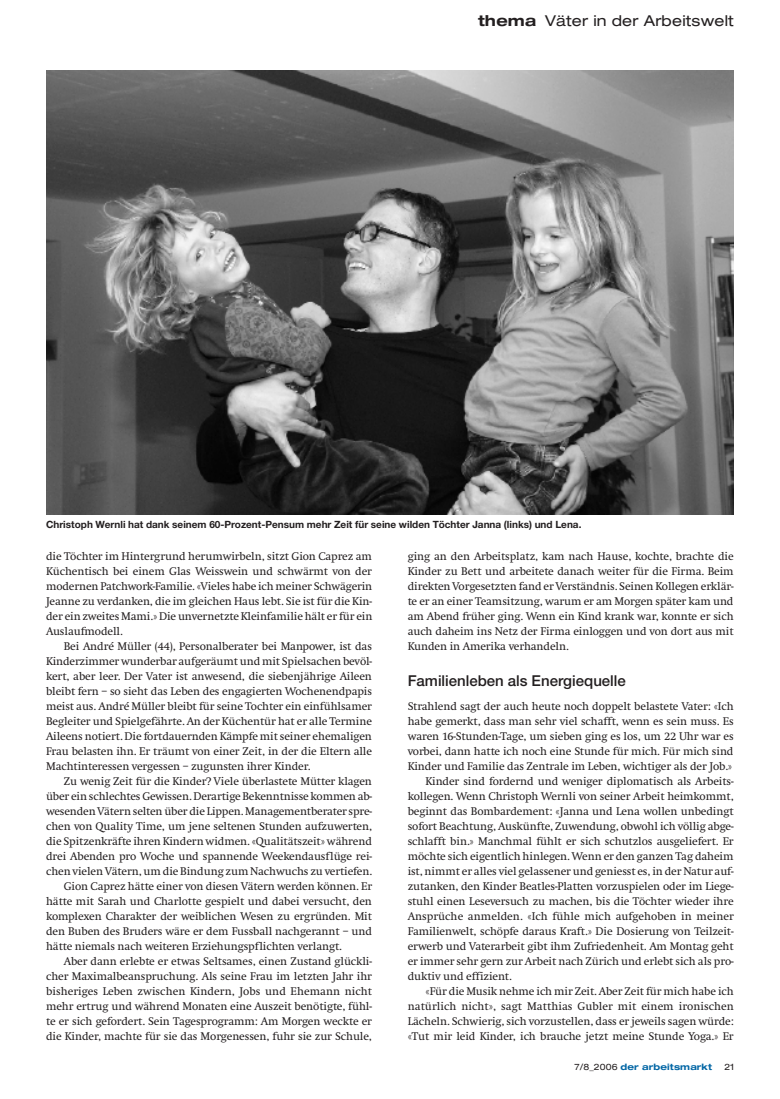
<style>
.page{position:relative;width:780px;height:1099px;background:#fff}
.page>*{position:absolute;margin:0;border:0;box-sizing:border-box;transform-origin:0 0}
.t1{font:500 15px "Helvetica Neue";color:#231f20}
.t2{font:expanded 15px "Helvetica Neue";letter-spacing:.015em;color:#231f20}
.t3{font:11.5px/15px "Swift";letter-spacing:-.01em;color:#231f20;text-align:justify}
.t4{font:700 10px "Helvetica Neue";color:#231f20}
.t5{font:700 expanded 8.75px "Helvetica Neue";letter-spacing:.015em;color:#0065a4}
.t6{font:expanded 8.75px "Helvetica Neue";color:#231f20}
.s1{font-weight:700}
.s2{font-weight:400;color:#231f20}
</style>
<div class="page">
<img style="left:46px;top:71px;width:687px;height:444px">
<h1 class="t2" style="left:478px;top:16px;width:257px"><span class="s1">thema</span> Väter in der Arbeitswelt</h1>
<p class="t4" style="left:46px;top:521px;width:537px">Christoph Wernli hat dank seinem 60-Prozent-Pensum mehr Zeit für seine wilden Töchter Janna (links) und Lena.</p>
<p class="t3" style="left:46px;top:548px;width:328px">die Töchter im Hintergrund herumwirbeln, sitzt Gion Caprez am Küchentisch bei einem Glas Weisswein und schwärmt von der modernen Patchwork-Familie. «Vieles habe ich meiner Schwägerin Jeanne zu verdanken, die im gleichen Haus lebt. Sie ist für die Kin&shy;der ein zweites Mami.» Die unvernetzte Kleinfamilie hält er für ein Auslaufmodell.</p>
<p class="t3" style="left:46px;top:638px;width:327px;text-indent:18px">Bei André Müller (44), Personalberater bei Manpower, ist das Kinderzimmer wunderbar aufgeräumt und mit Spielsachen bevöl&shy;kert, aber leer. Der Vater ist anwesend, die siebenjährige Aileen bleibt fern – so sieht das Leben des engagierten Wochenendpapis meist aus. André Müller bleibt für seine Tochter ein einfühlsamer Begleiter und Spielgefährte. An der Küchentür hat er alle Termine Aileens notiert. Die fortdauernden Kämpfe mit seiner ehemaligen Frau belasten ihn. Er träumt von einer Zeit, in der die Eltern alle Machtinteressen vergessen – zugunsten ihrer Kinder.</p>
<p class="t3" style="left:64px;top:773px;width:310px">Zu wenig Zeit für die Kinder? Viele überlastete Mütter klagen</p>
<p class="t3" style="left:46px;top:788px;width:327px">über ein schlechtes Gewissen. Derartige Bekenntnisse kommen ab-</p>
<p class="t3" style="left:46px;top:803px;width:327px">wesenden Vätern selten über die Lippen. Managementberater spre-</p>
<p class="t3" style="left:46px;top:818px;width:327px">chen von Quality Time, um jene seltenen Stunden aufzuwerten,</p>
<p class="t3" style="left:46px;top:833px;width:327px">die Spitzenkräfte ihren Kindern widmen. «Qualitätszeit» während</p>
<p class="t3" style="left:46px;top:848px;width:327px">drei Abenden pro Woche und spannende Weekendausflüge rei-</p>
<p class="t3" style="left:46px;top:863px;width:327px">chen vielen Vätern, um die Bindung zum Nachwuchs zu vertiefen.</p>
<p class="t3" style="left:64px;top:878px;width:310px">Gion Caprez hätte einer von diesen Vätern werden können. Er</p>
<p class="t3" style="left:46px;top:893px;width:327px">hätte mit Sarah und Charlotte gespielt und dabei versucht, den</p>
<p class="t3" style="left:46px;top:908px;width:327px">komplexen Charakter der weiblichen Wesen zu ergründen. Mit</p>
<p class="t3" style="left:46px;top:923px;width:327px">den Buben des Bruders wäre er dem Fussball nachgerannt – und</p>
<p class="t3" style="left:46px;top:938px;width:297px">hätte niemals nach weiteren Erziehungspflichten verlangt.</p>
<p class="t3" style="left:64px;top:953px;width:310px">Aber dann erlebte er etwas Seltsames, einen Zustand glückli-</p>
<p class="t3" style="left:46px;top:968px;width:327px">cher Maximalbeanspruchung. Als seine Frau im letzten Jahr ihr</p>
<p class="t3" style="left:46px;top:983px;width:327px">bisheriges Leben zwischen Kindern, Jobs und Ehemann nicht</p>
<p class="t3" style="left:46px;top:998px;width:327px">mehr ertrug und während Monaten eine Auszeit benötigte, fühl-</p>
<p class="t3" style="left:46px;top:1013px;width:327px">te er sich gefordert. Sein Tagesprogramm: Am Morgen weckte er</p>
<p class="t3" style="left:46px;top:1028px;width:327px">die Kinder, machte für sie das Morgenessen, fuhr sie zur Schule,</p>
<p class="t3" style="left:407px;top:548px;width:327px">ging an den Arbeitsplatz, kam nach Hause, kochte, brachte die Kinder zu Bett und arbeitete danach weiter für die Firma. Beim direkten Vorgesetzten fand er Verständnis. Seinen Kollegen erklär&shy;te er an einer Teamsitzung, warum er am Morgen später kam und am Abend früher ging. Wenn ein Kind krank war, konnte er sich auch daheim ins Netz der Firma einloggen und von dort aus mit Kunden in Amerika verhandeln.</p>
<h1 class="t1" style="left:407px;top:675px;width:220px">Familienleben als Energiequelle</h1>
<p class="t3" style="left:407px;top:698px;width:327px">Strahlend sagt der auch heute noch doppelt belastete Vater: «Ich</p>
<p class="t3" style="left:407px;top:713px;width:327px">habe gemerkt, dass man sehr viel schafft, wenn es sein muss. Es</p>
<p class="t3" style="left:407px;top:728px;width:327px">waren 16-Stunden-Tage, um sieben ging es los, um 22 Uhr war es</p>
<p class="t3" style="left:407px;top:743px;width:327px">vorbei, dann hatte ich noch eine Stunde für mich. Für mich sind</p>
<p class="t3" style="left:407px;top:758px;width:326px">Kinder und Familie das Zentrale im Leben, wichtiger als der Job.»</p>
<p class="t3" style="left:425px;top:773px;width:310px">Kinder sind fordernd und weniger diplomatisch als Arbeits-</p>
<p class="t3" style="left:407px;top:788px;width:327px">kollegen. Wenn Christoph Wernli von seiner Arbeit heimkommt,</p>
<p class="t3" style="left:407px;top:803px;width:327px">beginnt das Bombardement: «Janna und Lena wollen unbedingt</p>
<p class="t3" style="left:407px;top:818px;width:327px">sofort Beachtung, Auskünfte, Zuwendung, obwohl ich völlig abge-</p>
<p class="t3" style="left:407px;top:833px;width:327px">schlafft bin.» Manchmal fühlt er sich schutzlos ausgeliefert. Er</p>
<p class="t3" style="left:407px;top:848px;width:327px">möchte sich eigentlich hinlegen. Wenn er den ganzen Tag daheim</p>
<p class="t3" style="left:407px;top:863px;width:327px">ist, nimmt er alles viel gelassener und geniesst es, in der Natur auf-</p>
<p class="t3" style="left:407px;top:878px;width:327px">zutanken, den Kinder Beatles-Platten vorzuspielen oder im Liege-</p>
<p class="t3" style="left:407px;top:893px;width:327px">stuhl einen Leseversuch zu machen, bis die Töchter wieder ihre</p>
<p class="t3" style="left:407px;top:908px;width:327px">Ansprüche anmelden. «Ich fühle mich aufgehoben in meiner</p>
<p class="t3" style="left:407px;top:923px;width:327px">Familienwelt, schöpfe daraus Kraft.» Die Dosierung von Teilzeit-</p>
<p class="t3" style="left:407px;top:938px;width:327px">erwerb und Vaterarbeit gibt ihm Zufriedenheit. Am Montag geht</p>
<p class="t3" style="left:407px;top:953px;width:327px">er immer sehr gern zur Arbeit nach Zürich und erlebt sich als pro-</p>
<p class="t3" style="left:407px;top:968px;width:106px">duktiv und effizient.</p>
<p class="t3" style="left:425px;top:983px;width:310px">«Für die Musik nehme ich mir Zeit. Aber Zeit für mich habe ich</p>
<p class="t3" style="left:407px;top:998px;width:327px">natürlich nicht», sagt Matthias Gubler mit einem ironischen</p>
<p class="t3" style="left:407px;top:1013px;width:327px">Lächeln. Schwierig, sich vorzustellen, dass er jeweils sagen würde:</p>
<p class="t3" style="left:407px;top:1028px;width:327px">«Tut mir leid Kinder, ich brauche jetzt meine Stunde Yoga.» Er</p>
<p class="t5" style="left:574px;top:1063px;width:139px"><span class="s2">7/8_2006</span> der arbeitsmarkt</p>
<p class="t6" style="left:724px;top:1063px;width:11px">21</p>
</div>
